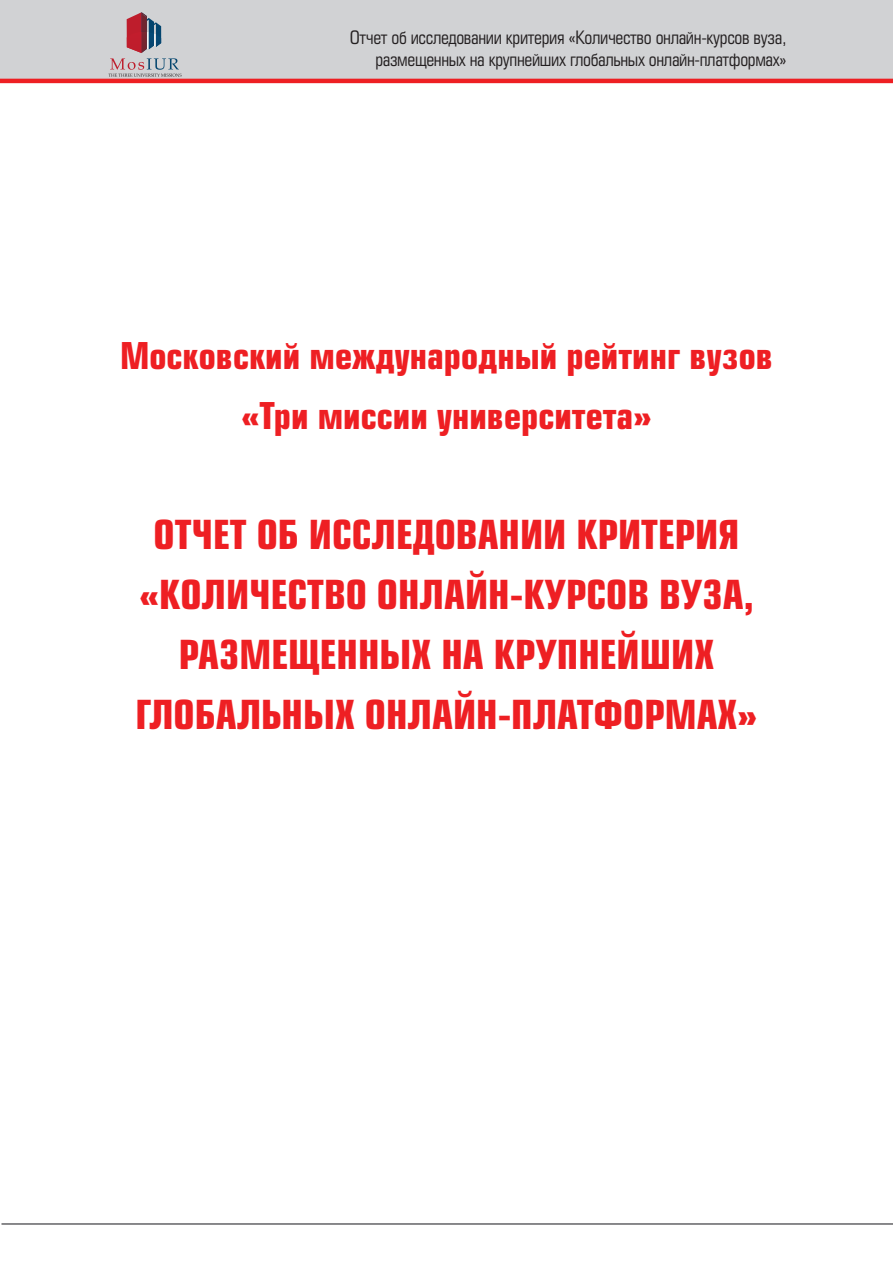
<style>
.page{position:relative;width:893px;height:1263px;background:#fff}
.page>*{position:absolute;margin:0;border:0;box-sizing:border-box;transform-origin:0 0}
.t1{font:700 39px/60px "Europe Cond";color:#ee1f23;text-align:center}
.t2{font:700 36px/60px "Europe Cond";color:#ee1f23;text-align:center}
.t3{font:18px/21.6px "Europe Cond";letter-spacing:-.02em;color:#231f20;text-align:right}
</style>
<div class="page">
<div style="left:0;top:0;width:893px;height:81px;background:#d1d2d4"></div>
<hr style="left:0;top:79px;width:893px;height:4px;background:#ee1f23">
<hr style="left:2px;top:1223px;width:891px;height:2px;background:#636366">
<svg style="left:109px;top:12px;width:73px;height:65px"></svg>
<img style="left:147px;top:32px;width:14px;height:21px">
<img style="left:127px;top:32px;width:20px;height:21px">
<p class="t3" style="left:350px;top:27px;width:438px">Отчет об исследовании критерия «Количество онлайн-курсов вуза, размещенных на крупнейших глобальных онлайн-платформах»</p>
<h2 class="t2" style="left:120px;top:325px;width:654px">Московский международный рейтинг вузов «Три миссии университета»</h2>
<h1 class="t1" style="left:136px;top:504px;width:623px">Отчет об исследовании критерия «Количество онлайн-курсов вуза, размещенных на крупнейших глобальных онлайн-платформах»</h1>
</div>
